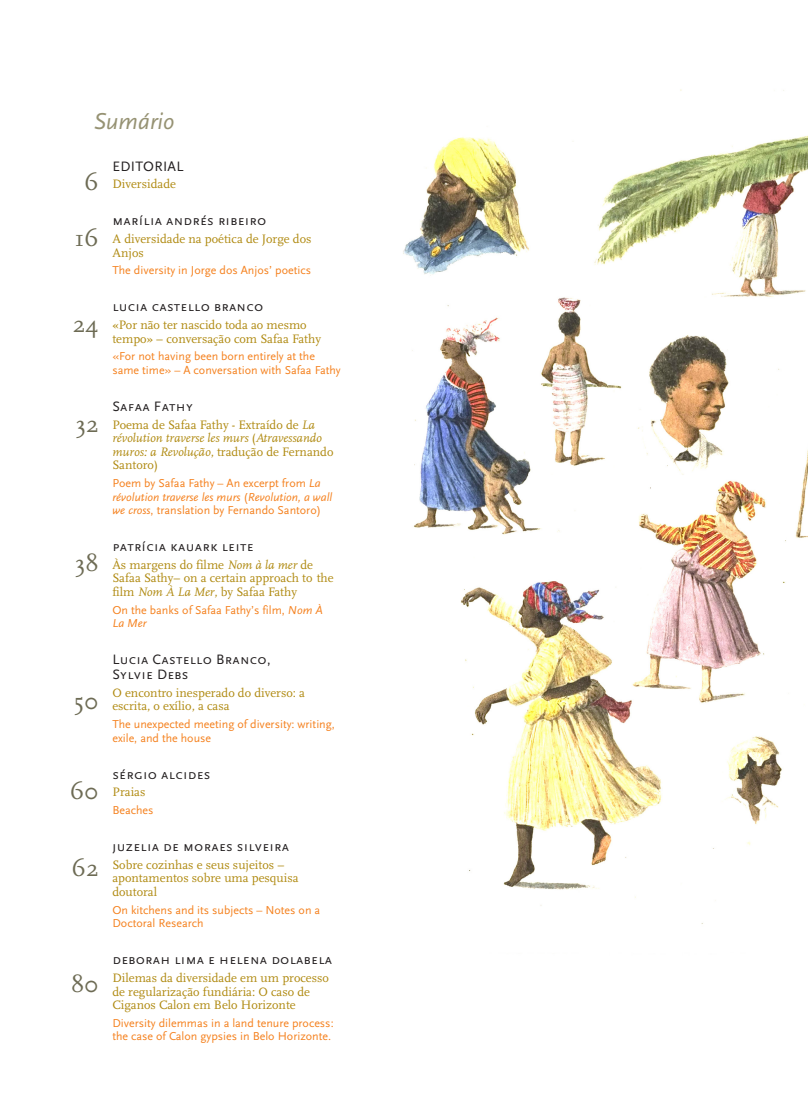
<style>
.page{position:relative;width:808px;height:1106px;background:#fff}
.page>*{position:absolute;margin:0;border:0;box-sizing:border-box;transform-origin:0 0}
.TÍTULO_sumário{font:24px "Scala";color:#6d6b54}
.título{font:italic 24px "Scala Sans";color:#969273}
.Notas_-_ímpar_-_1{font:24px "Scala";color:#6d6b54}
.AUTOR_sumário{font:14.25px/15px "Scala Sans Caps";letter-spacing:.02em;color:#231f20}
.TÍTULO_sumário-2{font:12.75px/13.5px "Scala";color:#af890f}
.TÌTULO_inglês_sumári{font:12px/13.5px "Scala Sans";color:#f58220}
.s1{font-style:italic}
</style>
<div class="page">
<img style="left:403px;top:89px;width:405px;height:835px">
<p class="título" style="left:93px;top:109px;width:83px">Sumário</p>
<p class="Notas_-_ímpar_-_1" style="left:84px;top:169px;width:16px">6</p>
<p class="TÍTULO_sumário" style="left:75px;top:225px;width:25px">16</p>
<p class="TÍTULO_sumário" style="left:73px;top:311px;width:27px">24</p>
<p class="TÍTULO_sumário" style="left:76px;top:411px;width:25px">32</p>
<p class="TÍTULO_sumário" style="left:75px;top:550px;width:25px">38</p>
<p class="TÍTULO_sumário" style="left:74px;top:688px;width:26px">50</p>
<p class="TÍTULO_sumário" style="left:70px;top:778px;width:31px">60</p>
<p class="TÍTULO_sumário" style="left:71px;top:855px;width:29px">62</p>
<p class="TÍTULO_sumário" style="left:71px;top:970px;width:29px">80</p>
<p class="AUTOR_sumário" style="left:112px;top:159px;width:73px">EDITORIAL</p>
<p class="TÍTULO_sumário-2" style="left:112px;top:178px;width:65px">Diversidade</p>
<p class="AUTOR_sumário" style="left:112px;top:213px;width:155px">marília andrés ribeiro</p>
<p class="TÍTULO_sumário-2" style="left:112px;top:232px;width:201px">A diversidade na poética de Jorge dos<br>Anjos</p>
<p class="TÌTULO_inglês_sumári" style="left:112px;top:264px;width:200px">The diversity in Jorge dos Anjos’ poetics</p>
<p class="AUTOR_sumário" style="left:112px;top:299px;width:152px">lucia castello branco</p>
<p class="TÍTULO_sumário-2" style="left:112px;top:318px;width:210px">«Por não ter nascido toda ao mesmo tempo» – conversação com Safaa Fathy</p>
<p class="TÌTULO_inglês_sumári" style="left:112px;top:350px;width:230px">«For not having been born entirely at the same time» – A conversation with Safaa Fathy</p>
<p class="AUTOR_sumário" style="left:112px;top:399px;width:82px">Safaa Fathy</p>
<p class="TÍTULO_sumário-2" style="left:112px;top:418px;width:223px">Poema de Safaa Fathy - Extraído de <span class="s1">La révolution traverse les murs</span> (<span class="s1">Atravessando muros: a Revolução</span>, tradução de Fernando<br>Santoro)</p>
<p class="TÌTULO_inglês_sumári" style="left:112px;top:476px;width:221px">Poem by Safaa Fathy – An excerpt from <span class="s1">La révolution traverse les murs</span> (<span class="s1">Revolution, a wall we cross</span>, translation by Fernando Santoro)</p>
<p class="AUTOR_sumário" style="left:112px;top:539px;width:143px">patrícia kauark leite</p>
<p class="TÍTULO_sumário-2" style="left:112px;top:558px;width:223px">Às margens do filme <span class="s1">Nom à la mer</span> de<br>Safaa Sathy– on a certain approach to the film <span class="s1">Nom À La Mer</span>, by Safaa Fathy</p>
<p class="TÌTULO_inglês_sumári" style="left:112px;top:603px;width:212px">On the banks of Safaa Fathy’s film, <span class="s1">Nom À<br>La Mer</span></p>
<p class="AUTOR_sumário" style="left:112px;top:652px;width:160px">Lucia Castello Branco,<br>Sylvie Debs</p>
<p class="TÍTULO_sumário-2" style="left:112px;top:686px;width:194px">O encontro inesperado do diverso: a escrita, o exílio, a casa</p>
<p class="TÌTULO_inglês_sumári" style="left:112px;top:717px;width:224px">The unexpected meeting of diversity: writing, exile, and the house</p>
<p class="AUTOR_sumário" style="left:112px;top:766px;width:99px">sérgio alcides</p>
<p class="TÍTULO_sumário-2" style="left:112px;top:785px;width:35px">Praias</p>
<p class="TÌTULO_inglês_sumári" style="left:112px;top:803px;width:43px">Beaches</p>
<p class="AUTOR_sumário" style="left:112px;top:839px;width:178px">juzelia de moraes silveira</p>
<p class="TÍTULO_sumário-2" style="left:112px;top:858px;width:188px">Sobre cozinhas e seus sujeitos – apontamentos sobre uma pesquisa doutoral</p>
<p class="TÌTULO_inglês_sumári" style="left:112px;top:903px;width:209px">On kitchens and its subjects – Notes on a<br>Doctoral Research</p>
<p class="AUTOR_sumário" style="left:112px;top:952px;width:221px">deborah lima e helena dolabela</p>
<p class="TÍTULO_sumário-2" style="left:112px;top:971px;width:218px">Dilemas da diversidade em um processo de regularização fundiária: O caso de<br>Ciganos Calon em Belo Horizonte</p>
<p class="TÌTULO_inglês_sumári" style="left:112px;top:1016px;width:223px">Diversity dilemmas in a land tenure process: the case of Calon gypsies in Belo Horizonte.</p>
</div>
